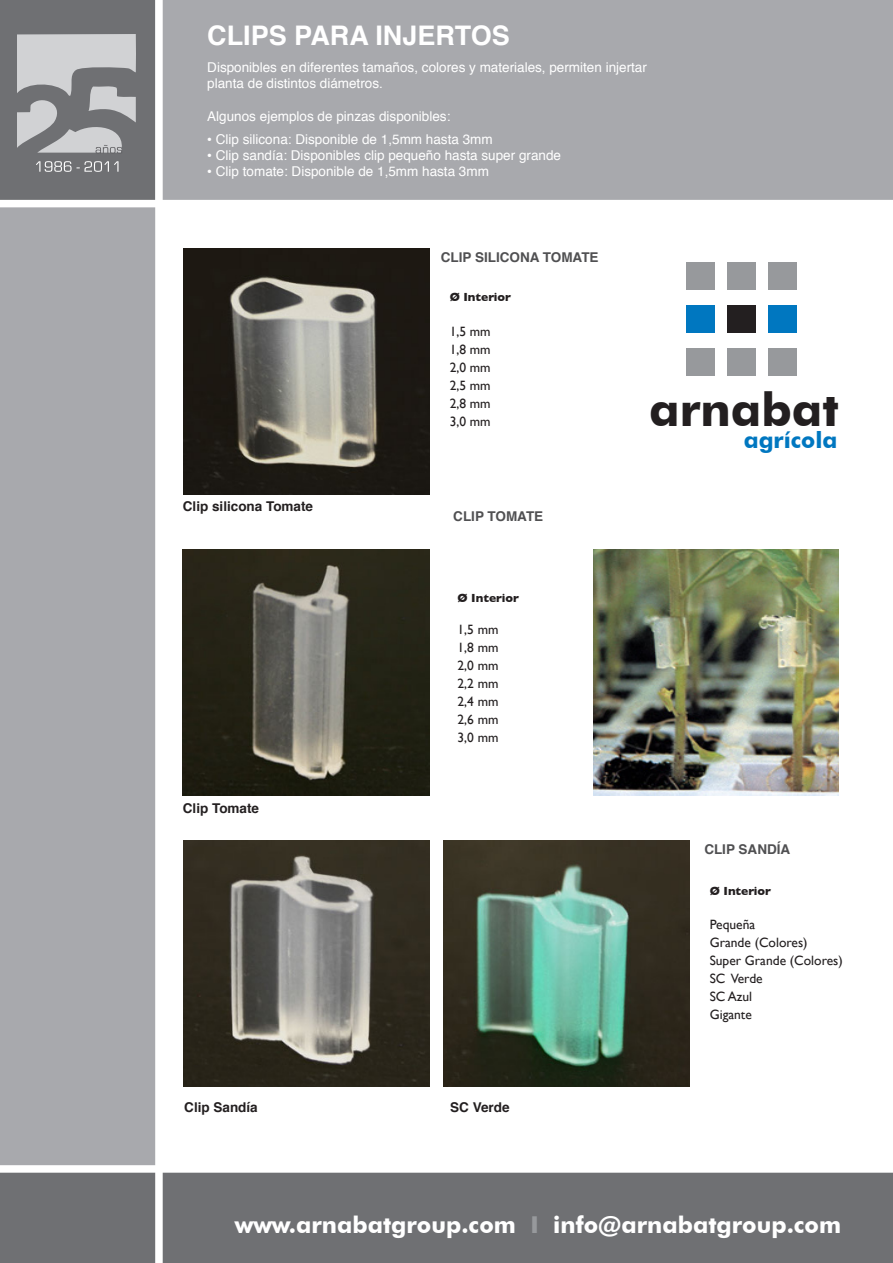
<style>
.page{position:relative;width:893px;height:1263px;background:#fff}
.page>*{position:absolute;margin:0;border:0;box-sizing:border-box;transform-origin:0 0}
.t1{font:700 46.35px "Futura BT";color:#231f20}
.t2{font:700 27px "Helvetica";color:#fff}
.t3{font:700 23.25px "Futura BT";color:#fff}
.t4{font:700 22.65px "Futura BT";color:#0077c0}
.t5{font:13.5px "Helvetica";color:#fff}
.t6{font:13.5px "Gill Sans";color:#231f20}
.t7{font:700 13.5px "Helvetica";color:#231f20}
.t8{font:700 13.5px "Helvetica";color:#505052}
.t9{font:700 12px "Gill Sans";color:#231f20}
.s1{font-family:"Gill Sans"}
.s2{color:#97999c}
</style>
<div class="page">
<div style="left:0;top:0;width:161px;height:202px;background:#6f7073"></div>
<div style="left:155px;top:1px;width:737px;height:205px;background:#a8a9ad"></div>
<div style="left:0;top:205px;width:160px;height:963px;background:#a8a9ad"></div>
<div style="left:0;top:1168px;width:893px;height:95px;background:#6f7073"></div>
<div style="left:0;top:200px;width:893px;height:7px;background:#fff"></div>
<div style="left:0;top:1165px;width:893px;height:8px;background:#fff"></div>
<div style="left:155px;top:0;width:8px;height:1263px;background:#fff"></div>
<svg style="left:36px;top:161px;width:83px;height:11px"></svg>
<svg style="left:17px;top:34px;width:119px;height:119px"></svg>
<div style="left:686px;top:262px;width:28px;height:27px;background:#97999c"></div>
<div style="left:686px;top:305px;width:28px;height:27px;background:#0077c0"></div>
<div style="left:686px;top:349px;width:28px;height:27px;background:#97999c"></div>
<div style="left:728px;top:262px;width:28px;height:27px;background:#97999c"></div>
<div style="left:728px;top:305px;width:28px;height:27px;background:#231f20"></div>
<div style="left:728px;top:349px;width:28px;height:27px;background:#97999c"></div>
<div style="left:768px;top:262px;width:28px;height:27px;background:#97999c"></div>
<div style="left:768px;top:305px;width:28px;height:27px;background:#0077c0"></div>
<div style="left:768px;top:349px;width:28px;height:27px;background:#97999c"></div>
<img style="left:594px;top:549px;width:245px;height:247px">
<img style="left:183px;top:248px;width:246px;height:247px">
<img style="left:183px;top:841px;width:246px;height:246px">
<img style="left:183px;top:549px;width:246px;height:246px">
<img style="left:443px;top:841px;width:247px;height:246px">
<p class="t2" style="left:207px;top:11px;width:304px">CLIPS PARA INJERTOS</p>
<p class="t5" style="left:207px;top:56px;width:441px">Disponibles en diferentes tamaños, colores y materiales, permiten injertar</p>
<p class="t5" style="left:207px;top:72px;width:177px">planta de distintos diámetros.</p>
<p class="t5" style="left:207px;top:105px;width:245px">Algunos ejemplos de pinzas disponibles:</p>
<p class="t5" style="left:207px;top:128px;width:287px"><span class="s1">•</span> Clip silicona: Disponible de 1,5mm hasta 3mm</p>
<p class="t5" style="left:207px;top:144px;width:355px"><span class="s1">•</span> Clip sandía: Disponibles clip pequeño hasta super grande</p>
<p class="t5" style="left:207px;top:160px;width:283px"><span class="s1">•</span> Clip tomate: Disponible de 1,5mm hasta 3mm</p>
<p class="t8" style="left:441px;top:245px;width:159px">CLIP SILICONA TOMATE</p>
<p class="t7" style="left:183px;top:494px;width:132px">Clip silicona Tomate</p>
<p class="t7" style="left:183px;top:796px;width:78px">Clip Tomate</p>
<p class="t9" style="left:450px;top:290px;width:63px">Ø Interior</p>
<p class="t6" style="left:450px;top:323px;width:43px">1,5 mm</p>
<p class="t6" style="left:450px;top:341px;width:43px">1,8 mm</p>
<p class="t6" style="left:450px;top:359px;width:43px">2,0 mm</p>
<p class="t6" style="left:450px;top:377px;width:43px">2,5 mm</p>
<p class="t6" style="left:450px;top:395px;width:43px">2,8 mm</p>
<p class="t6" style="left:450px;top:413px;width:43px">3,0 mm</p>
<p class="t8" style="left:453px;top:504px;width:92px">CLIP TOMATE</p>
<p class="t9" style="left:458px;top:591px;width:63px">Ø Interior</p>
<p class="t6" style="left:458px;top:622px;width:43px">1,5 mm</p>
<p class="t6" style="left:458px;top:640px;width:43px">1,8 mm</p>
<p class="t6" style="left:458px;top:658px;width:43px">2,0 mm</p>
<p class="t6" style="left:458px;top:676px;width:43px">2,2 mm</p>
<p class="t6" style="left:458px;top:694px;width:43px">2,4 mm</p>
<p class="t6" style="left:458px;top:712px;width:43px">2,6 mm</p>
<p class="t6" style="left:458px;top:730px;width:43px">3,0 mm</p>
<p class="t7" style="left:184px;top:1095px;width:75px">Clip Sandía</p>
<p class="t7" style="left:450px;top:1095px;width:61px">SC Verde</p>
<p class="t1" style="left:649px;top:381px;width:191px">arnabat</p>
<p class="t4" style="left:744px;top:426px;width:95px">agrícola</p>
<p class="t8" style="left:704px;top:837px;width:88px">CLIP SANDÍA</p>
<p class="t9" style="left:710px;top:883px;width:63px">Ø Interior</p>
<p class="t6" style="left:710px;top:916px;width:47px">Pequeña</p>
<p class="t6" style="left:710px;top:934px;width:99px">Grande (Colores)</p>
<p class="t6" style="left:710px;top:952px;width:135px">Super Grande (Colores)</p>
<p class="t6" style="left:710px;top:970px;width:54px">SC Verde</p>
<p class="t6" style="left:710px;top:988px;width:44px">SC Azul</p>
<p class="t6" style="left:710px;top:1006px;width:44px">Gigante</p>
<p class="t3" style="left:235px;top:1211px;width:608px">www.arnabatgroup.com <span class="s2">I</span> info@arnabatgroup.com</p>
</div>
